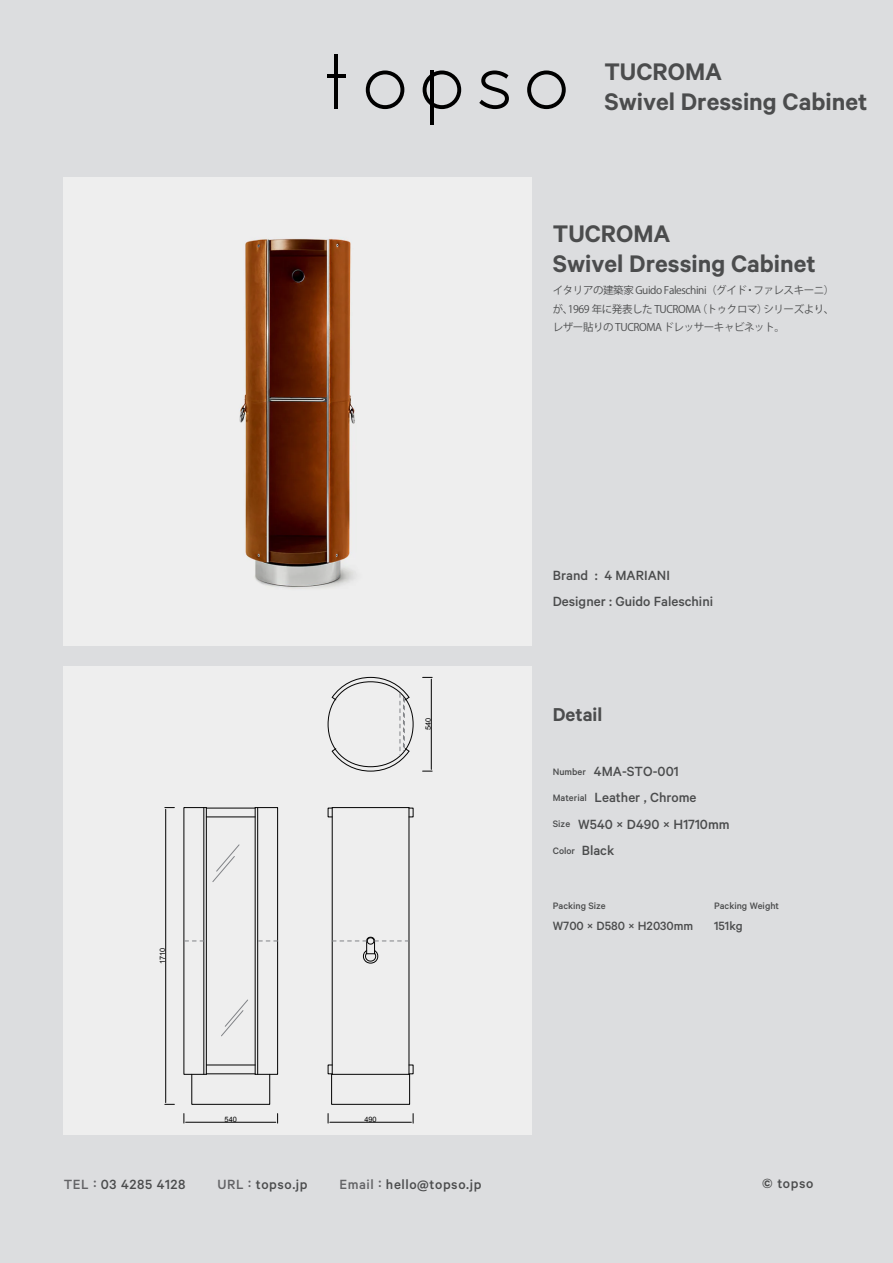
<style>
.page{position:relative;width:893px;height:1263px;background:#dcdddf}
.page>*{position:absolute;margin:0;border:0;box-sizing:border-box;transform-origin:0 0}
.t1{font:600 27px/30px "Calibre";color:#4b4c4d}
.t2{font:600 21px "Calibre";color:#4b4c4d}
.t3{font:500 15px/26.2px "Calibre";color:#4b4c4d}
.t4{font:500 15px "Calibre";letter-spacing:.04em;color:#4b4c4d}
.t5{font:500 13.5px "Calibre";color:#4b4c4d}
.t6{font:10.5px/18.3px "Gothic BBB Pr 5 Medium 83 pv RKSJ H";letter-spacing:-.04em;color:#4b4c4d;text-align:justify}
.t7{font:500 10.5px "Calibre";color:#4b4c4d}
.t8{font:7.35px "Arial";color:#030303}
.s1{font-size:10.5px}
.s2{font-size:15px}
.s3{color:#636366}
.s4{font-family:"Koz Go Pr 6 N";font-weight:400}
</style>
<div class="page">
<svg style="left:479px;top:70px;width:30px;height:39px"></svg>
<svg style="left:527px;top:70px;width:39px;height:39px"></svg>
<svg style="left:366px;top:70px;width:38px;height:39px"></svg>
<svg style="left:423px;top:70px;width:38px;height:39px"></svg>
<hr style="left:430px;top:70px;width:4px;height:55px;background:#000">
<hr style="left:334px;top:54px;width:4px;height:55px;background:#000">
<hr style="left:327px;top:74px;width:19px;height:4px;background:#000">
<img style="left:64px;top:178px;width:467px;height:467px">
<div style="left:64px;top:666px;width:467px;height:468px;background:#eee"></div>
<div style="left:255px;top:807px;width:23px;height:267px;border:1px solid #030303"></div>
<hr style="left:206px;top:807px;width:1px;height:267px;background:#030303">
<hr style="left:255px;top:807px;width:1px;height:267px;background:#030303">
<hr style="left:332px;top:807px;width:77px;height:1px;background:#030303">
<hr style="left:332px;top:807px;width:1px;height:267px;background:#030303">
<svg style="left:328px;top:1065px;width:4px;height:9px"></svg>
<hr style="left:206px;top:808px;width:49px;height:1px;background:#030303">
<hr style="left:206px;top:1065px;width:49px;height:1px;background:#030303">
<div style="left:332px;top:1074px;width:78px;height:30px;border:1px solid #030303"></div>
<svg style="left:410px;top:808px;width:3px;height:9px"></svg>
<hr style="left:409px;top:807px;width:1px;height:267px;background:#030303">
<hr style="left:206px;top:817px;width:49px;height:1px;background:#030303">
<svg style="left:409px;top:1065px;width:4px;height:9px"></svg>
<svg style="left:328px;top:808px;width:4px;height:9px"></svg>
<hr style="left:206px;top:1073px;width:49px;height:1px;background:#030303">
<hr style="left:257px;top:807px;width:1px;height:267px;background:#030303">
<svg style="left:258px;top:941px;width:20px;height:1px"></svg>
<svg style="left:184px;top:941px;width:20px;height:1px"></svg>
<svg style="left:332px;top:937px;width:77px;height:26px;background:#dadada"></svg>
<svg style="left:213px;top:845px;width:26px;height:37px"></svg>
<svg style="left:221px;top:1000px;width:27px;height:36px"></svg>
<svg style="left:332px;top:677px;width:77px;height:94px;background:#e0e0e0"></svg>
<hr style="left:186px;top:1122px;width:90px;height:1px;background:#030303">
<hr style="left:165px;top:809px;width:1px;height:293px;background:#030303">
<hr style="left:431px;top:679px;width:1px;height:90px;background:#030303">
<hr style="left:330px;top:1122px;width:81px;height:1px;background:#030303">
<h1 class="t1" style="left:604px;top:55px;width:264px">TUCROMA<br>Swivel Dressing Cabinet</h1>
<h1 class="t1" style="left:553px;top:218px;width:264px">TUCROMA<br>Swivel Dressing Cabinet</h1>
<p class="t6" style="left:553px;top:281px;width:283px">イタリアの建築家 Guido Faleschini（グイド・ファレスキーニ）が、1969 年に発表した TUCROMA（トゥクロマ）シリーズより、レザー貼りの TUCROMA ドレッサーキャビネット。</p>
<p class="t8" style="left:159px;top:964px;width:18px;rotate:-90deg">1710</p>
<p class="t8" style="left:225px;top:1115px;width:14px">540</p>
<p class="t8" style="left:424px;top:730px;width:14px;rotate:-90deg">540</p>
<p class="t8" style="left:364px;top:1115px;width:14px">490</p>
<p class="t3" style="left:553px;top:562px;width:162px">Brand : 4 MARIANI<br>Designer : Guido Faleschini</p>
<h2 class="t2" style="left:553px;top:702px;width:51px">Detail</h2>
<p class="t3" style="left:553px;top:758px;width:178px"><span class="s1">Number</span> 4MA-STO-001<br><span class="s1">Material</span> Leather , Chrome<br><span class="s1">Size</span> W540 × D490 × H1710mm</p>
<p class="t7" style="left:553px;top:844px;width:63px">Color <span class="s2">Black</span></p>
<p class="t7" style="left:553px;top:900px;width:54px">Packing Size</p>
<p class="t5" style="left:553px;top:918px;width:142px">W700 × D580 × H2030mm</p>
<p class="t7" style="left:714px;top:900px;width:67px">Packing Weight</p>
<p class="t5" style="left:714px;top:918px;width:30px">151kg</p>
<p class="t4" style="left:64px;top:1175px;width:419px"><span class="s3">TEL :</span> 03 4285 4128<span class="s4">　　</span><span class="s3">URL :</span> topso.jp<span class="s4">　　</span><span class="s3">Email :</span> hello@topso.jp</p>
<p class="t3" style="left:762px;top:1170px;width:53px">© topso</p>
</div>
